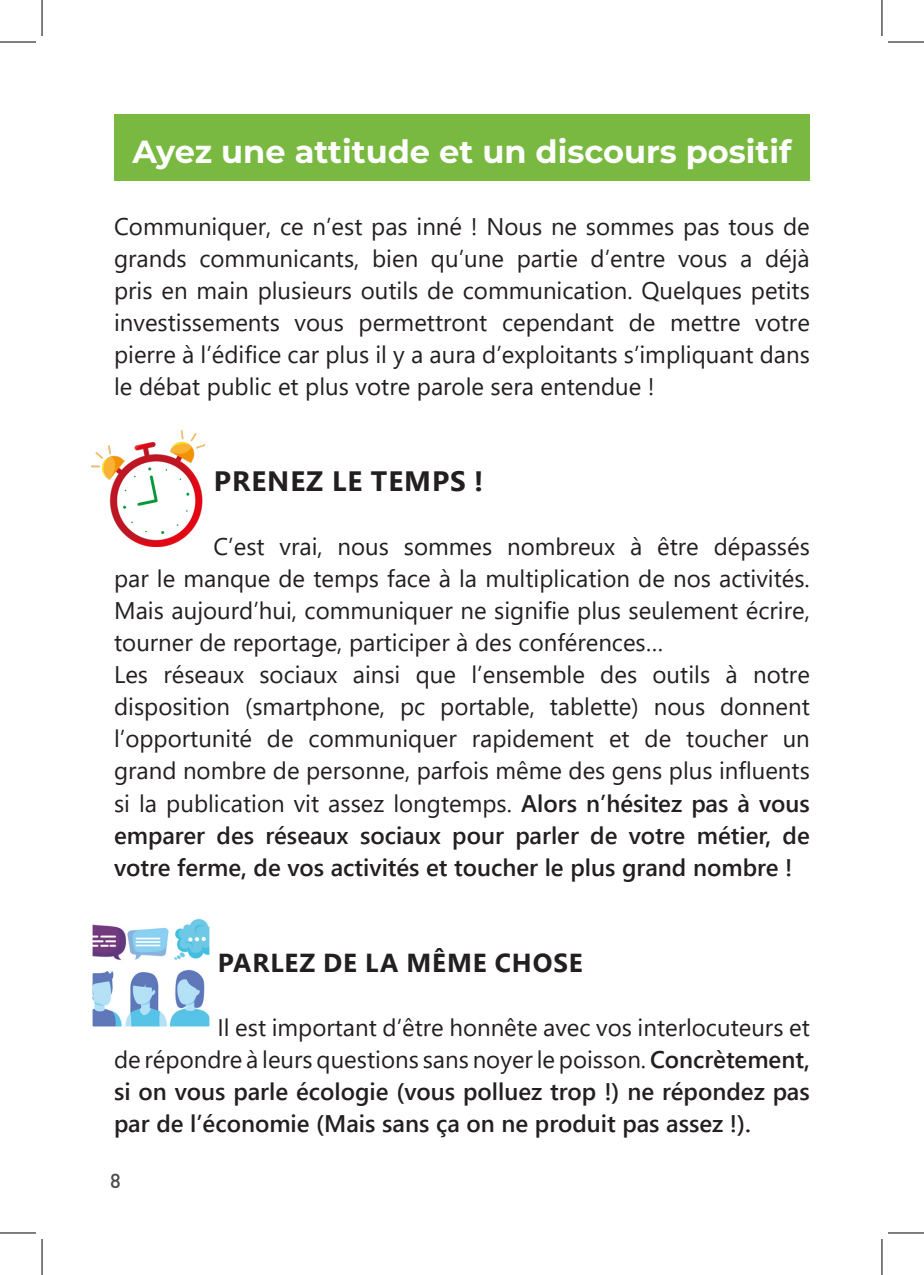
<style>
.page{position:relative;width:924px;height:1275px;background:#fff}
.page>*{position:absolute;margin:0;border:0;box-sizing:border-box;transform-origin:0 0}
.t1{font:700 32px "Montserrat";color:#fff}
.t2{font:700 28px "Segoe UI";letter-spacing:.035em;color:#231f20}
.t3{font:700 26px "Segoe UI";letter-spacing:.035em;color:#231f20}
.t4{font:24px/32px "Segoe UI";color:#231f20;text-align:justify}
.t5{font:600 24px/32px "Segoe UI";color:#231f20;text-align:justify}
.t6{font:500 20px "DIN Pro";color:#4a4b4c}
.s1{font-weight:600}
.s2{font-weight:400}
</style>
<div class="page">
<div style="left:114px;top:114px;width:695px;height:67px;background:#79b942"></div>
<img style="left:91px;top:430px;width:114px;height:116px">
<img style="left:93px;top:919px;width:115px;height:106px">
<hr style="left:0;top:42px;width:36px;height:1px;background:#000">
<hr style="left:887px;top:42px;width:36px;height:1px;background:#000">
<hr style="left:0;top:1232px;width:36px;height:1px;background:#000">
<hr style="left:887px;top:1232px;width:36px;height:1px;background:#000">
<hr style="left:42px;top:0;width:1px;height:36px;background:#000">
<hr style="left:42px;top:1239px;width:1px;height:36px;background:#000">
<hr style="left:881px;top:0;width:1px;height:36px;background:#000">
<hr style="left:881px;top:1239px;width:1px;height:36px;background:#000">
<p class="t1" style="left:132px;top:129px;width:660px">Ayez une attitude et un discours positif</p>
<p class="t4" style="left:114px;top:209px;width:697px">Communiquer, ce n’est pas inné ! Nous ne sommes pas tous de grands communicants, bien qu’une partie d’entre vous a déjà pris en main plusieurs outils de communication. Quelques petits investissements vous permettront cependant de mettre votre pierre à l’édifice car plus il y a aura d’exploitants s’impliquant dans le débat public et plus votre parole sera entendue !</p>
<p class="t2" style="left:214px;top:455px;width:271px">PRENEZ LE TEMPS !</p>
<p class="t4" style="left:114px;top:529px;width:697px;text-indent:99px">C’est vrai, nous sommes nombreux à être dépassés par le manque de temps face à la multiplication de nos activités.<br>Mais aujourd’hui, communiquer ne signifie plus seulement écrire, tourner de reportage, participer à des conférences…</p>
<p class="t4" style="left:114px;top:657px;width:697px">Les réseaux sociaux ainsi que l’ensemble des outils à notre disposition (smartphone, pc portable, tablette) nous donnent l’opportunité de communiquer rapidement et de toucher un grand nombre de personne, parfois même des gens plus influents si la publication vit assez longtemps. <span class="s1">Alors n’hésitez pas à vous emparer des réseaux sociaux pour parler de votre métier, de votre ferme, de vos activités et toucher le plus grand nombre !</span></p>
<p class="t3" style="left:218px;top:937px;width:366px">PARLEZ DE LA MÊME CHOSE</p>
<p class="t5" style="left:114px;top:1009px;width:697px;text-indent:103px"><span class="s2">Il est important d’être honnête avec vos interlocuteurs et de répondre à leurs questions sans noyer le poisson.</span> Concrètement, si on vous parle écologie (vous polluez trop !) ne répondez pas par de l’économie (Mais sans ça on ne produit pas assez !).</p>
<p class="t6" style="left:110px;top:1166px;width:12px">8</p>
</div>
